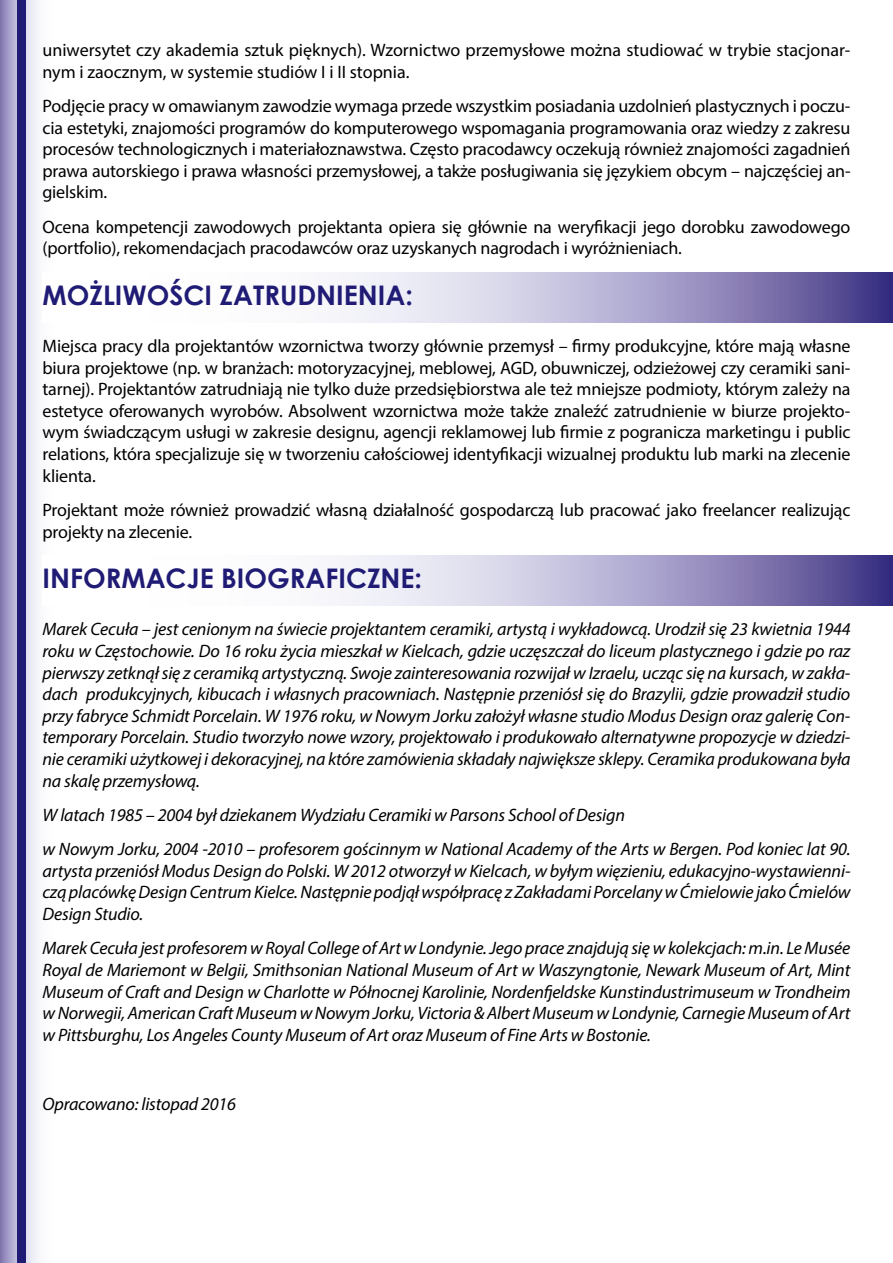
<style>
.page{position:relative;width:893px;height:1263px;background:#fff}
.page>*{position:absolute;margin:0;border:0;box-sizing:border-box;transform-origin:0 0}
.t1{font:700 27px "Century Gothic";color:#201b75}
.t2{font:italic 18px/21.6px "Myriad Pro";letter-spacing:-.01em;color:#000;text-align:justify}
.t3{font:18px/21.6px "Myriad Pro";letter-spacing:-.01em;color:#000}
</style>
<div class="page">
<svg style="left:0;top:0;width:38px;height:1263px;background:#c0bcd9"></svg>
<div style="left:17px;top:0;width:9px;height:1263px;background:#201b75"></div>
<svg style="left:341px;top:272px;width:552px;height:50px;background:#aca8cd"></svg>
<svg style="left:341px;top:556px;width:552px;height:49px;background:#aca8cd"></svg>
<p class="t3" style="left:43px;top:39px;width:809px">uniwersytet czy akademia sztuk pięknych). Wzornictwo przemysłowe można studiować w trybie stacjonar&shy;nym i zaocznym, w systemie studiów I i II stopnia.</p>
<p class="t3" style="left:43px;top:95px;width:809px;text-align:justify">Podjęcie pracy w omawianym zawodzie wymaga przede wszystkim posiadania uzdolnień plastycznych i poczu&shy;cia estetyki, znajomości programów do komputerowego wspomagania programowania oraz wiedzy z zakresu procesów technologicznych i materiałoznawstwa. Często pracodawcy oczekują również znajomości zagadnień prawa autorskiego i prawa własności przemysłowej, a także posługiwania się językiem obcym – najczęściej an&shy;gielskim.</p>
<p class="t3" style="left:43px;top:216px;width:809px">Ocena kompetencji zawodowych projektanta opiera się głównie na weryfikacji jego dorobku zawodowego (portfolio), rekomendacjach pracodawców oraz uzyskanych nagrodach i wyróżnieniach.</p>
<h1 class="t1" style="left:43px;top:275px;width:372px">MOŻLIWOŚCI ZATRUDNIENIA:</h1>
<p class="t3" style="left:43px;top:335px;width:809px;text-align:justify">Miejsca pracy dla projektantów wzornictwa tworzy głównie przemysł – firmy produkcyjne, które mają własne biura projektowe (np. w branżach: motoryzacyjnej, meblowej, AGD, obuwniczej, odzieżowej czy ceramiki sani&shy;tarnej). Projektantów zatrudniają nie tylko duże przedsiębiorstwa ale też mniejsze podmioty, którym zależy na estetyce oferowanych wyrobów. Absolwent wzornictwa może także znaleźć zatrudnienie w biurze projekto&shy;wym świadczącym usługi w zakresie designu, agencji reklamowej lub firmie z pogranicza marketingu i public relations, która specjalizuje się w tworzeniu całościowej identyfikacji wizualnej produktu lub marki na zlecenie klienta.</p>
<p class="t3" style="left:43px;top:499px;width:809px">Projektant może również prowadzić własną działalność gospodarczą lub pracować jako freelancer realizując projekty na zlecenie.</p>
<h1 class="t1" style="left:43px;top:558px;width:381px">INFORMACJE BIOGRAFICZNE:</h1>
<p class="t2" style="left:43px;top:618px;width:809px">Marek Cecuła – jest cenionym na świecie projektantem ceramiki, artystą i wykładowcą. Urodził się 23 kwietnia 1944 roku w Częstochowie. Do 16 roku życia mieszkał w Kielcach, gdzie uczęszczał do liceum plastycznego i gdzie po raz pierwszy zetknął się z ceramiką artystyczną. Swoje zainteresowania rozwijał w Izraelu, ucząc się na kursach, w zakła&shy;dach produkcyjnych, kibucach i własnych pracowniach. Następnie przeniósł się do Brazylii, gdzie prowadził studio przy fabryce Schmidt Porcelain. W 1976 roku, w Nowym Jorku założył własne studio Modus Design oraz galerię Con&shy;temporary Porcelain. Studio tworzyło nowe wzory, projektowało i produkowało alternatywne propozycje w dziedzi&shy;nie ceramiki użytkowej i dekoracyjnej, na które zamówienia składały największe sklepy. Ceramika produkowana była na skalę przemysłową.</p>
<p class="t2" style="left:43px;top:797px;width:809px;line-height:34.3px">W latach 1985 – 2004 był dziekanem Wydziału Ceramiki w Parsons School of Design<br>w Nowym Jorku, 2004 -2010 – profesorem gościnnym w National Academy of the Arts w Bergen. Pod koniec lat 90.</p>
<p class="t2" style="left:43px;top:860px;width:809px">artysta przeniósł Modus Design do Polski. W 2012 otworzył w Kielcach, w byłym więzieniu, edukacyjno-wystawienni&shy;czą placówkę Design Centrum Kielce. Następnie podjął współpracę z Zakładami Porcelany w Ćmielowie jako Ćmielów Design Studio.</p>
<p class="t2" style="left:43px;top:937px;width:809px">Marek Cecuła jest profesorem w Royal College of Art w Londynie. Jego prace znajdują się w kolekcjach: m.in. Le Musée Royal de Mariemont w Belgii, Smithsonian National Museum of Art w Waszyngtonie, Newark Museum of Art, Mint Museum of Craft and Design w Charlotte w Północnej Karolinie, Nordenfjeldske Kunstindustrimuseum w Trondheim w Norwegii, American Craft Museum w Nowym Jorku, Victoria &amp; Albert Museum w Londynie, Carnegie Museum of Art w Pittsburghu, Los Angeles County Museum of Art oraz Museum of Fine Arts w Bostonie.</p>
<p class="t2" style="left:43px;top:1092px;width:195px">Opracowano: listopad 2016</p>
</div>
